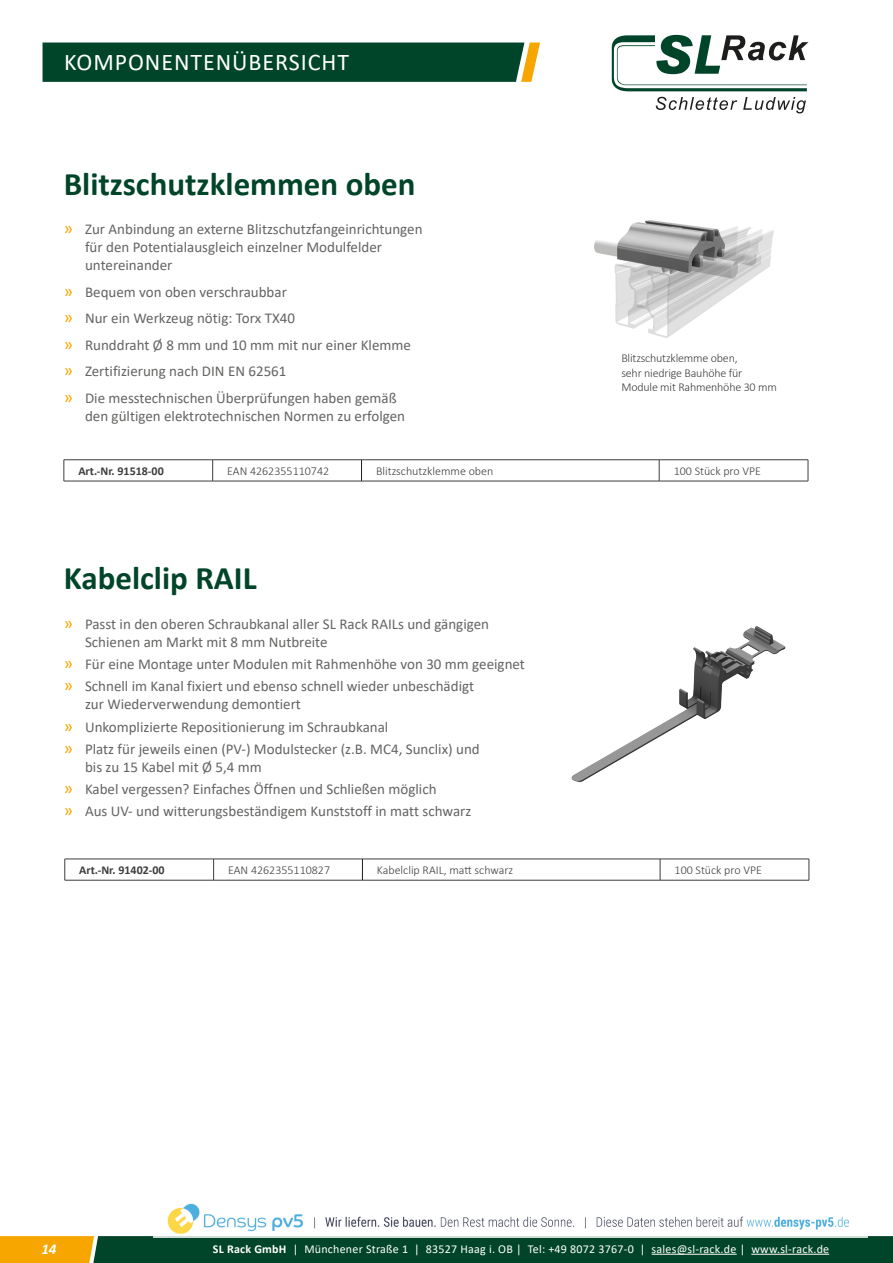
<style>
.page{position:relative;width:893px;height:1263px;background:#fff}
.page>*{position:absolute;margin:0;border:0;box-sizing:border-box;transform-origin:0 0}
.t1{font:700 33px "Calibri";color:#004529}
.t2{font:24px "Calibri";letter-spacing:.04em;color:#fff}
.t3{font:15px/22.2px "Calibri";color:#646463}
.t4{font:italic 700 15px "Calibri";color:#fff}
.t5{font:300 12px/14.4px "Calibri";color:#3d3d3c}
.t6{font:12px "Calibri";letter-spacing:.02em;color:#fff}
.t7{font:700 12px "Calibri";color:#3d3d3c}
.s1{font-size:18px;color:#f7a600}
.s2{font-weight:700}
</style>
<div class="page">
<svg style="left:0;top:1236px;width:893px;height:27px;background:#22552b"></svg>
<hr style="left:652px;top:1254px;width:85px;height:1px;background:#fff">
<hr style="left:751px;top:1254px;width:78px;height:1px;background:#fff">
<svg style="left:656px;top:97px;width:81px;height:13px"></svg>
<svg style="left:743px;top:97px;width:63px;height:16px"></svg>
<svg style="left:612px;top:35px;width:196px;height:56px"></svg>
<div style="left:43px;top:43px;width:497px;height:39px;background:#004529"></div>
<hr style="left:64px;top:459px;width:149px;height:1px;background:#3d3d3c">
<svg style="left:64px;top:460px;width:1px;height:21px"></svg>
<hr style="left:213px;top:459px;width:148px;height:1px;background:#3d3d3c">
<svg style="left:212px;top:460px;width:1px;height:21px"></svg>
<hr style="left:361px;top:459px;width:298px;height:1px;background:#3d3d3c">
<hr style="left:659px;top:459px;width:149px;height:1px;background:#3d3d3c">
<svg style="left:659px;top:460px;width:1px;height:21px"></svg>
<svg style="left:808px;top:460px;width:1px;height:21px"></svg>
<hr style="left:64px;top:481px;width:149px;height:1px;background:#3d3d3c">
<hr style="left:213px;top:481px;width:148px;height:1px;background:#3d3d3c">
<hr style="left:361px;top:481px;width:298px;height:1px;background:#3d3d3c">
<hr style="left:659px;top:481px;width:149px;height:1px;background:#3d3d3c">
<svg style="left:361px;top:460px;width:1px;height:21px"></svg>
<hr style="left:65px;top:859px;width:149px;height:1px;background:#3d3d3c">
<svg style="left:65px;top:859px;width:1px;height:21px"></svg>
<hr style="left:214px;top:859px;width:148px;height:1px;background:#3d3d3c">
<svg style="left:213px;top:859px;width:1px;height:21px"></svg>
<hr style="left:362px;top:859px;width:298px;height:1px;background:#3d3d3c">
<hr style="left:660px;top:859px;width:149px;height:1px;background:#3d3d3c">
<svg style="left:660px;top:859px;width:1px;height:21px"></svg>
<svg style="left:809px;top:859px;width:1px;height:21px"></svg>
<hr style="left:65px;top:880px;width:149px;height:1px;background:#3d3d3c">
<hr style="left:214px;top:880px;width:148px;height:1px;background:#3d3d3c">
<hr style="left:362px;top:880px;width:298px;height:1px;background:#3d3d3c">
<hr style="left:660px;top:880px;width:149px;height:1px;background:#3d3d3c">
<svg style="left:362px;top:859px;width:1px;height:21px"></svg>
<img style="left:571px;top:626px;width:215px;height:156px">
<img style="left:594px;top:220px;width:180px;height:118px">
<img style="left:153px;top:1203px;width:714px;height:34px">
<h2 class="t2" style="left:64px;top:45px;width:286px">KOMPONENTENÜBERSICHT</h2>
<h1 class="t1" style="left:64px;top:161px;width:353px">Blitzschutzklemmen oben</h1>
<p class="t3" style="left:85px;top:220px;width:339px;line-height:18px;text-indent:-21px"><span class="s1">»</span> Zur Anbindung an externe Blitzschutzfangeinrichtungen für den Potentialausgleich einzelner Modulfelder untereinander</p>
<p class="t3" style="left:64px;top:278px;width:349px;line-height:26.5px"><span class="s1">»</span> Bequem von oben verschraubbar<br><span class="s1">»</span> Nur ein Werkzeug nötig: Torx TX40<br><span class="s1">»</span> Runddraht Ø 8 mm und 10 mm mit nur einer Klemme <span class="s1">»</span> Zertifizierung nach DIN EN 62561<br><span class="s1">»</span> Die messtechnischen Überprüfungen haben gemäß</p>
<p class="t3" style="left:85px;top:404px;width:322px">den gültigen elektrotechnischen Normen zu erfolgen</p>
<p class="t5" style="left:621px;top:351px;width:157px">Blitzschutzklemme oben,<br>sehr niedrige Bauhöhe für<br>Module mit Rahmenhöhe 30 mm</p>
<p class="t7" style="left:78px;top:462px;width:87px">Art.-Nr. 91518-00</p>
<p class="t5" style="left:227px;top:464px;width:103px">EAN 4262355110742</p>
<p class="t5" style="left:376px;top:464px;width:119px">Blitzschutzklemme oben</p>
<p class="t5" style="left:674px;top:464px;width:89px">100 Stück pro VPE</p>
<h1 class="t1" style="left:64px;top:555px;width:194px">Kabelclip RAIL</h1>
<p class="t3" style="left:85px;top:614px;width:406px;line-height:18px;text-indent:-21px"><span class="s1">»</span> Passt in den oberen Schraubkanal aller SL Rack RAILs und gängigen<br>Schienen am Markt mit 8 mm Nutbreite</p>
<p class="t3" style="left:64px;top:653px;width:463px"><span class="s1">»</span> Für eine Montage unter Modulen mit Rahmenhöhe von 30 mm geeignet <span class="s1">»</span> Schnell im Kanal fixiert und ebenso schnell wieder unbeschädigt</p>
<p class="t3" style="left:64px;top:693px;width:417px;text-indent:21px">zur Wiederverwendung demontiert<br><span class="s1">»</span> Unkomplizierte Repositionierung im Schraubkanal<br><span class="s1">»</span> Platz für jeweils einen (PV-) Modulstecker (z.B. MC4, Sunclix) und</p>
<p class="t3" style="left:64px;top:755px;width:409px;text-indent:21px">bis zu 15 Kabel mit Ø 5,4 mm<br><span class="s1">»</span> Kabel vergessen? Einfaches Öffnen und Schließen möglich<br><span class="s1">»</span> Aus UV- und witterungsbeständigem Kunststoff in matt schwarz</p>
<p class="t7" style="left:79px;top:861px;width:87px">Art.-Nr. 91402-00</p>
<p class="t5" style="left:228px;top:863px;width:103px">EAN 4262355110827</p>
<p class="t5" style="left:377px;top:863px;width:138px">Kabelclip RAIL, matt schwarz</p>
<p class="t5" style="left:675px;top:863px;width:89px">100 Stück pro VPE</p>
<p class="t4" style="left:41px;top:1238px;width:17px">14</p>
<p class="t6" style="left:213px;top:1240px;width:618px"><span class="s2">SL Rack GmbH</span> | Münchener Straße 1 | 83527 Haag i. OB | Tel: +49 8072 3767-0 | sales@sl-rack.de | www.sl-rack.de</p>
</div>
